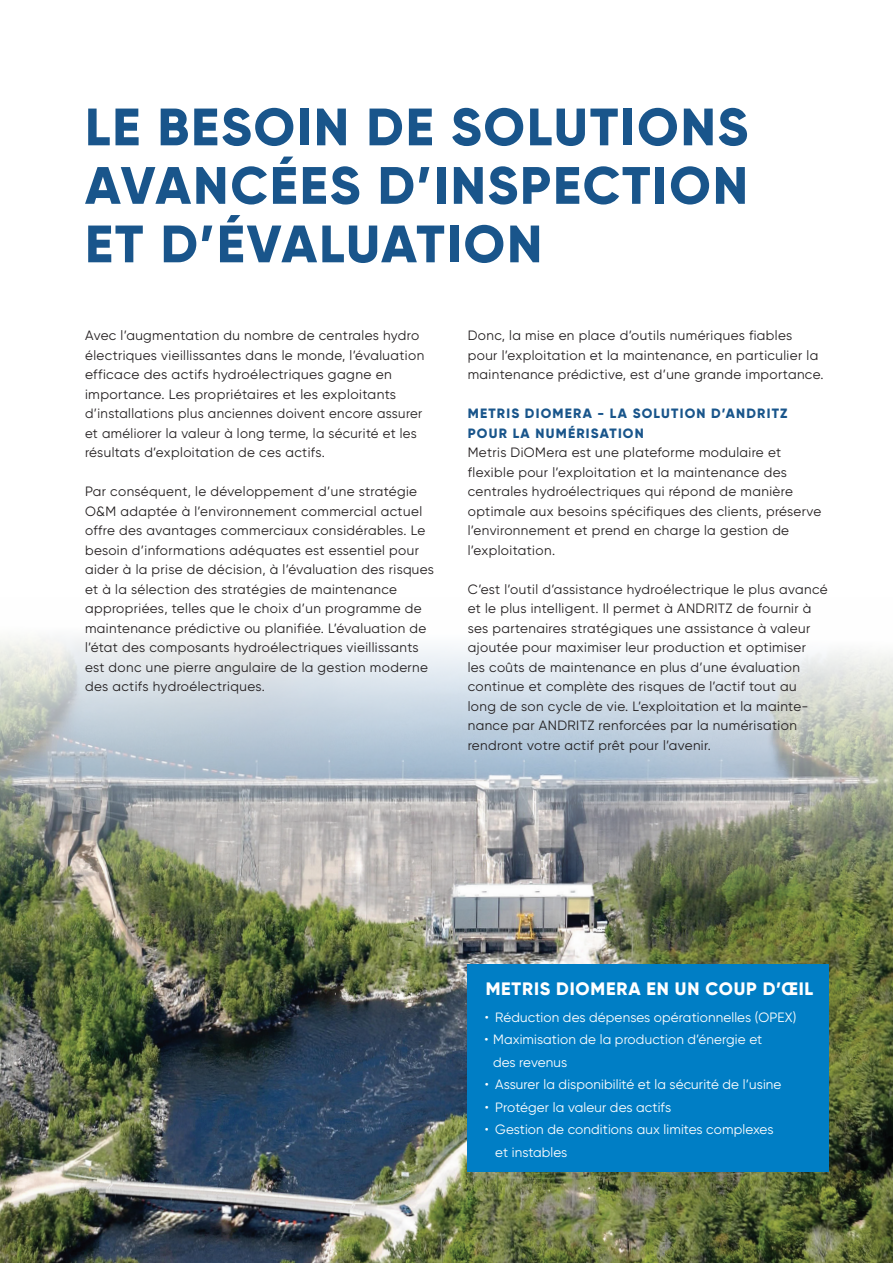
<style>
.page{position:relative;width:893px;height:1263px;background:#fff}
.page>*{position:absolute;margin:0;border:0;box-sizing:border-box;transform-origin:0 0}
.t1{font:800 52.5px/58.5px "Gilroy";letter-spacing:.04em;color:#19558b;text-align:justify}
.t2{font:800 18px "Gilroy";letter-spacing:.045em;color:#fff}
.t3{font:13.5px/19.5px "Gilroy";letter-spacing:.03em;color:#231f20}
.t4{font:13.5px/22.5px "Gilroy";letter-spacing:.01em;color:#fff}
.s1{font-weight:800;color:#19558b}
</style>
<div class="page">
<img style="left:0;top:637px;width:893px;height:626px">
<div style="left:468px;top:964px;width:361px;height:208px;background:#007ec5"></div>
<p class="t1" style="left:85px;top:97px;width:665px">LE BESOIN DE SOLUTIONS AVANCÉES D’INSPECTION ET D’ÉVALUATION</p>
<p class="t3" style="left:85px;top:326px;width:341px">Avec l’augmentation du nombre de centrales hydro électriques vieillissantes dans le monde, l’évaluation efficace des actifs hydroélectriques gagne en importance. Les propriétaires et les exploitants d’installations plus anciennes doivent encore assurer et améliorer la valeur à long terme, la sécurité et les résultats d’exploitation de ces actifs.</p>
<p class="t3" style="left:85px;top:482px;width:351px">Par conséquent, le développement d’une stratégie O&amp;M adaptée à l’environnement commercial actuel offre des avantages commerciaux considérables. Le besoin d’informations adéquates est essentiel pour aider à la prise de décision, à l’évaluation des risques et à la sélection des stratégies de maintenance appropriées, telles que le choix d’un programme de maintenance prédictive ou planifiée. L’évaluation de l’état des composants hydroélectriques vieillissants est donc une pierre angulaire de la gestion moderne des actifs hydroélectriques.</p>
<p class="t3" style="left:468px;top:326px;width:357px">Donc, la mise en place d’outils numériques fiables pour l’exploitation et la maintenance, en particulier la maintenance prédictive, est d’une grande importance.</p>
<p class="t3" style="left:468px;top:404px;width:355px"><span class="s1">METRIS DIOMERA - LA SOLUTION D’ANDRITZ POUR LA NUMÉRISATION<br></span>Metris DiOMera est une plateforme modulaire et flexible pour l’exploitation et la maintenance des centrales hydroélectriques qui répond de manière optimale aux besoins spécifiques des clients, préserve l’environnement et prend en charge la gestion de l’exploitation.</p>
<p class="t3" style="left:468px;top:579px;width:361px">C’est l’outil d’assistance hydroélectrique le plus avancé et le plus intelligent. Il permet à ANDRITZ de fournir à ses partenaires stratégiques une assistance à valeur ajoutée pour maximiser leur production et optimiser<br>les coûts de maintenance en plus d’une évaluation continue et complète des risques de l’actif tout au long de son cycle de vie. L’exploitation et la mainte&shy;nance par ANDRITZ renforcées par la numérisation rendront votre actif prêt pour l’avenir.</p>
<p class="t2" style="left:486px;top:978px;width:329px">METRIS DIOMERA EN UN COUP D’ŒIL</p>
<p class="t4" style="left:485px;top:1005px;width:313px">• Réduction des dépenses opérationnelles (OPEX)</p>
<p class="t4" style="left:493px;top:1028px;width:271px;text-indent:-9px">• Maximisation de la production d’énergie et des revenus</p>
<p class="t4" style="left:485px;top:1073px;width:298px">• Assurer la disponibilité et la sécurité de l’usine</p>
<p class="t4" style="left:485px;top:1095px;width:188px">• Protéger la valeur des actifs</p>
<p class="t4" style="left:495px;top:1118px;width:280px;text-indent:-10px">• Gestion de conditions aux limites complexes et instables</p>
</div>
